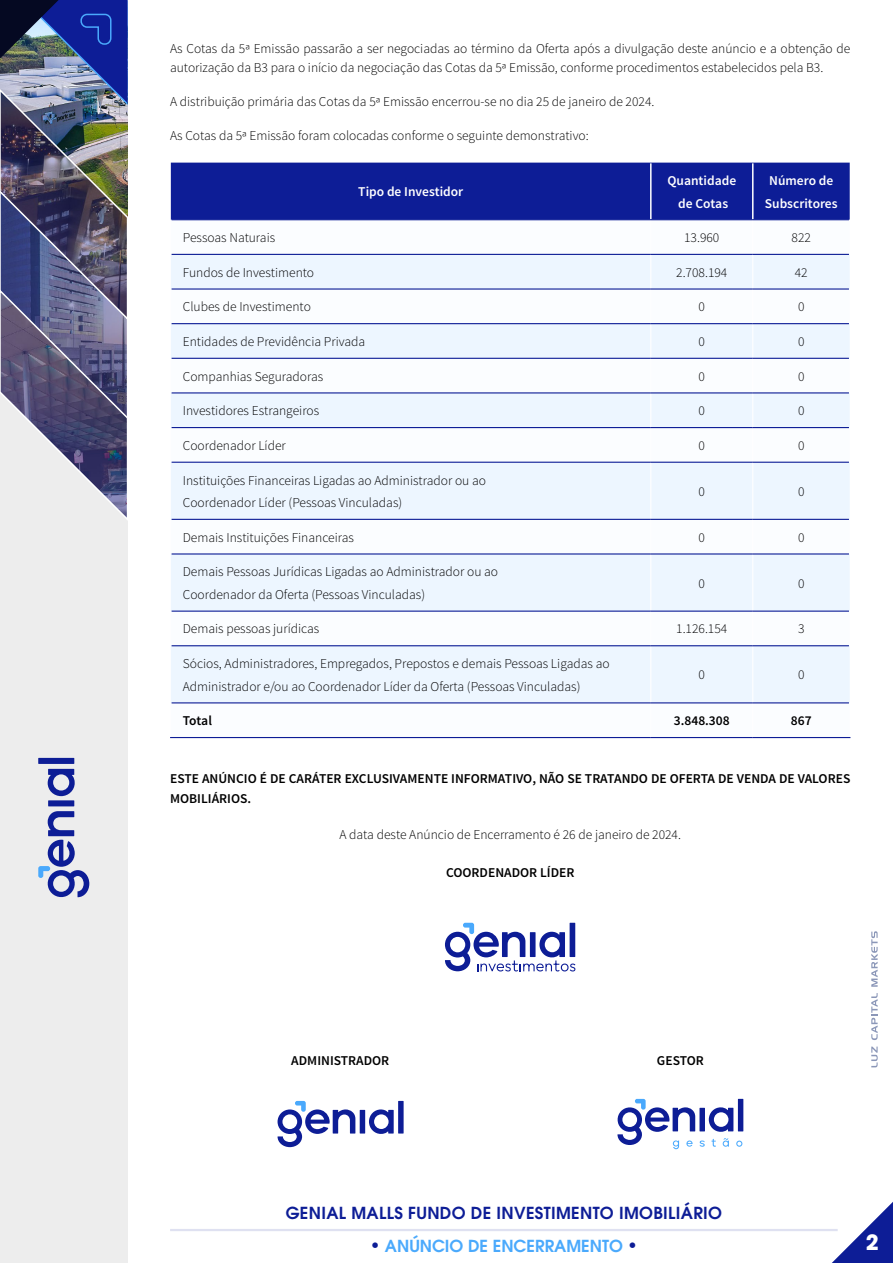
<style>
.page{position:relative;width:893px;height:1263px;background:#fff}
.page>*{position:absolute;margin:0;border:0;box-sizing:border-box;transform-origin:0 0}
.t1{font:700 21px "ITC Avant Garde Pro";color:#fff}
.t2{font:600 16.5px "ITC Avant Garde Pro";letter-spacing:.02em;color:#0d1d96}
.t3{font:600 16.5px "ITC Avant Garde Pro";color:#4aa9fc}
.t4{font:300 13.5px/22.5px "Source Sans Pro";color:#000}
.t5{font:600 13.5px/19.4px "Source Sans Pro";color:#000}
.t6{font:600 13.5px/22.5px "Source Sans Pro";color:#fff;text-align:center}
.s1{font-size:18px;color:#0d1d96}
</style>
<div class="page">
<hr style="left:170px;top:1229px;width:668px;height:2px;background:#cfd2ea">
<svg style="left:832px;top:1202px;width:61px;height:61px"></svg>
<div style="left:0;top:0;width:128px;height:1263px;background:#ededed"></div>
<img style="left:0;top:0;width:128px;height:520px">
<svg style="left:38px;top:758px;width:51px;height:140px"></svg>
<svg style="left:871px;top:1046px;width:7px;height:21px"></svg>
<svg style="left:871px;top:993px;width:7px;height:47px"></svg>
<svg style="left:871px;top:931px;width:7px;height:56px"></svg>
<div style="left:171px;top:163px;width:679px;height:57px;background:#0d1d96"></div>
<svg style="left:171px;top:220px;width:678px;height:484px"></svg>
<svg style="left:171px;top:254px;width:679px;height:449px;fill:#edf6ff"></svg>
<hr style="left:650px;top:163px;width:2px;height:56px;background:#fff">
<hr style="left:752px;top:163px;width:1px;height:56px;background:#fff">
<hr style="left:650px;top:220px;width:1px;height:34px;background:#fff">
<hr style="left:752px;top:220px;width:1px;height:34px;background:#fff">
<hr style="left:650px;top:255px;width:1px;height:33px;background:#fff">
<hr style="left:752px;top:255px;width:1px;height:33px;background:#fff">
<hr style="left:650px;top:290px;width:1px;height:33px;background:#fff">
<hr style="left:752px;top:290px;width:1px;height:33px;background:#fff">
<hr style="left:650px;top:324px;width:1px;height:34px;background:#fff">
<hr style="left:752px;top:324px;width:1px;height:34px;background:#fff">
<hr style="left:650px;top:359px;width:1px;height:33px;background:#fff">
<hr style="left:752px;top:359px;width:1px;height:33px;background:#fff">
<hr style="left:650px;top:393px;width:1px;height:34px;background:#fff">
<hr style="left:752px;top:393px;width:1px;height:34px;background:#fff">
<hr style="left:650px;top:428px;width:1px;height:34px;background:#fff">
<hr style="left:752px;top:428px;width:1px;height:34px;background:#fff">
<hr style="left:650px;top:463px;width:1px;height:56px;background:#fff">
<hr style="left:752px;top:463px;width:1px;height:56px;background:#fff">
<hr style="left:650px;top:520px;width:1px;height:33px;background:#fff">
<hr style="left:752px;top:520px;width:1px;height:33px;background:#fff">
<hr style="left:650px;top:554px;width:1px;height:56px;background:#fff">
<hr style="left:752px;top:554px;width:1px;height:56px;background:#fff">
<hr style="left:650px;top:612px;width:1px;height:33px;background:#fff">
<hr style="left:752px;top:612px;width:1px;height:33px;background:#fff">
<hr style="left:650px;top:646px;width:1px;height:56px;background:#fff">
<hr style="left:752px;top:646px;width:1px;height:56px;background:#fff">
<hr style="left:650px;top:703px;width:1px;height:34px;background:#fff">
<hr style="left:752px;top:703px;width:1px;height:34px;background:#fff">
<hr style="left:172px;top:219px;width:479px;height:1px;background:#0d1d96">
<hr style="left:651px;top:219px;width:102px;height:1px;background:#0d1d96">
<hr style="left:753px;top:219px;width:96px;height:1px;background:#0d1d96">
<hr style="left:172px;top:254px;width:479px;height:1px;background:#0d1d96">
<hr style="left:651px;top:254px;width:102px;height:1px;background:#0d1d96">
<hr style="left:753px;top:254px;width:96px;height:1px;background:#0d1d96">
<hr style="left:172px;top:288px;width:479px;height:2px;background:#0d1d96">
<hr style="left:651px;top:288px;width:102px;height:2px;background:#0d1d96">
<hr style="left:753px;top:288px;width:96px;height:2px;background:#0d1d96">
<hr style="left:172px;top:323px;width:479px;height:1px;background:#0d1d96">
<hr style="left:651px;top:323px;width:102px;height:1px;background:#0d1d96">
<hr style="left:753px;top:323px;width:96px;height:1px;background:#0d1d96">
<hr style="left:172px;top:358px;width:479px;height:1px;background:#0d1d96">
<hr style="left:651px;top:358px;width:102px;height:1px;background:#0d1d96">
<hr style="left:753px;top:358px;width:96px;height:1px;background:#0d1d96">
<hr style="left:172px;top:392px;width:479px;height:1px;background:#0d1d96">
<hr style="left:651px;top:392px;width:102px;height:1px;background:#0d1d96">
<hr style="left:753px;top:392px;width:96px;height:1px;background:#0d1d96">
<hr style="left:172px;top:427px;width:479px;height:1px;background:#0d1d96">
<hr style="left:651px;top:427px;width:102px;height:1px;background:#0d1d96">
<hr style="left:753px;top:427px;width:96px;height:1px;background:#0d1d96">
<hr style="left:172px;top:462px;width:479px;height:1px;background:#0d1d96">
<hr style="left:651px;top:462px;width:102px;height:1px;background:#0d1d96">
<hr style="left:753px;top:462px;width:96px;height:1px;background:#0d1d96">
<hr style="left:172px;top:519px;width:479px;height:1px;background:#0d1d96">
<hr style="left:651px;top:519px;width:102px;height:1px;background:#0d1d96">
<hr style="left:753px;top:519px;width:96px;height:1px;background:#0d1d96">
<hr style="left:172px;top:553px;width:479px;height:1px;background:#0d1d96">
<hr style="left:651px;top:553px;width:102px;height:1px;background:#0d1d96">
<hr style="left:753px;top:553px;width:96px;height:1px;background:#0d1d96">
<hr style="left:172px;top:610px;width:479px;height:2px;background:#0d1d96">
<hr style="left:651px;top:610px;width:102px;height:2px;background:#0d1d96">
<hr style="left:753px;top:610px;width:96px;height:2px;background:#0d1d96">
<hr style="left:172px;top:645px;width:479px;height:1px;background:#0d1d96">
<hr style="left:651px;top:645px;width:102px;height:1px;background:#0d1d96">
<hr style="left:753px;top:645px;width:96px;height:1px;background:#0d1d96">
<hr style="left:172px;top:702px;width:479px;height:1px;background:#0d1d96">
<hr style="left:651px;top:702px;width:102px;height:1px;background:#0d1d96">
<hr style="left:753px;top:702px;width:96px;height:1px;background:#0d1d96">
<hr style="left:170px;top:737px;width:481px;height:1px;background:#0d1d96">
<hr style="left:651px;top:737px;width:102px;height:1px;background:#0d1d96">
<hr style="left:753px;top:737px;width:97px;height:1px;background:#0d1d96">
<svg style="left:445px;top:923px;width:130px;height:48px"></svg>
<svg style="left:278px;top:1101px;width:126px;height:46px"></svg>
<svg style="left:617px;top:1099px;width:126px;height:50px"></svg>
<p class="t4" style="left:170px;top:39px;width:682px;line-height:19.4px">As Cotas da 5ª Emissão passarão a ser negociadas ao término da Oferta após a divulgação deste anúncio e a obtenção de autorização da B3 para o início da negociação das Cotas da 5ª Emissão, conforme procedimentos estabelecidos pela B3.</p>
<p class="t4" style="left:170px;top:91px;width:486px">A distribuição primária das Cotas da 5ª Emissão encerrou-se no dia 25 de janeiro de 2024.</p>
<p class="t4" style="left:170px;top:125px;width:420px">As Cotas da 5ª Emissão foram colocadas conforme o seguinte demonstrativo:</p>
<p class="t6" style="left:358px;top:181px;width:107px">Tipo de Investidor</p>
<p class="t6" style="left:667px;top:170px;width:70px">Quantidade de Cotas</p>
<p class="t6" style="left:765px;top:170px;width:74px">Número de<br>Subscritores</p>
<p class="t4" style="left:183px;top:226px;width:94px">Pessoas Naturais</p>
<p class="t4" style="left:684px;top:226px;width:37px">13.960</p>
<p class="t4" style="left:791px;top:226px;width:21px">822</p>
<p class="t4" style="left:183px;top:261px;width:133px">Fundos de Investimento</p>
<p class="t4" style="left:676px;top:261px;width:53px">2.708.194</p>
<p class="t4" style="left:795px;top:261px;width:14px">42</p>
<p class="t4" style="left:183px;top:296px;width:130px">Clubes de Investimento</p>
<p class="t4" style="left:698px;top:296px;width:8px">0</p>
<p class="t4" style="left:798px;top:296px;width:8px">0</p>
<p class="t4" style="left:183px;top:330px;width:184px">Entidades de Previdência Privada</p>
<p class="t4" style="left:698px;top:330px;width:8px">0</p>
<p class="t4" style="left:798px;top:330px;width:8px">0</p>
<p class="t4" style="left:183px;top:365px;width:142px">Companhias Seguradoras</p>
<p class="t4" style="left:698px;top:365px;width:8px">0</p>
<p class="t4" style="left:798px;top:365px;width:8px">0</p>
<p class="t4" style="left:183px;top:400px;width:138px">Investidores Estrangeiros</p>
<p class="t4" style="left:698px;top:400px;width:8px">0</p>
<p class="t4" style="left:798px;top:400px;width:8px">0</p>
<p class="t4" style="left:183px;top:434px;width:105px">Coordenador Líder</p>
<p class="t4" style="left:698px;top:434px;width:8px">0</p>
<p class="t4" style="left:798px;top:434px;width:8px">0</p>
<p class="t4" style="left:183px;top:469px;width:305px">Instituições Financeiras Ligadas ao Administrador ou ao<br>Coordenador Líder (Pessoas Vinculadas)</p>
<p class="t4" style="left:698px;top:480px;width:8px">0</p>
<p class="t4" style="left:798px;top:480px;width:8px">0</p>
<p class="t4" style="left:183px;top:526px;width:173px">Demais Instituições Financeiras</p>
<p class="t4" style="left:698px;top:526px;width:8px">0</p>
<p class="t4" style="left:798px;top:526px;width:8px">0</p>
<p class="t4" style="left:183px;top:561px;width:317px">Demais Pessoas Jurídicas Ligadas ao Administrador ou ao<br>Coordenador da Oferta (Pessoas Vinculadas)</p>
<p class="t4" style="left:698px;top:572px;width:8px">0</p>
<p class="t4" style="left:798px;top:572px;width:8px">0</p>
<p class="t4" style="left:183px;top:618px;width:138px">Demais pessoas jurídicas</p>
<p class="t4" style="left:676px;top:618px;width:53px">1.126.154</p>
<p class="t4" style="left:798px;top:618px;width:8px">3</p>
<p class="t4" style="left:183px;top:652px;width:428px">Sócios, Administradores, Empregados, Prepostos e demais Pessoas Ligadas ao<br>Administrador e/ou ao Coordenador Líder da Oferta (Pessoas Vinculadas)</p>
<p class="t4" style="left:698px;top:664px;width:8px">0</p>
<p class="t4" style="left:798px;top:664px;width:8px">0</p>
<p class="t5" style="left:183px;top:711px;width:31px">Total</p>
<p class="t5" style="left:674px;top:711px;width:57px">3.848.308</p>
<p class="t5" style="left:791px;top:711px;width:22px">867</p>
<p class="t5" style="left:170px;top:769px;width:682px">ESTE ANÚNCIO É DE CARÁTER EXCLUSIVAMENTE INFORMATIVO, NÃO SE TRATANDO DE OFERTA DE VENDA DE VALORES<br>MOBILIÁRIOS.</p>
<p class="t4" style="left:339px;top:823px;width:343px">A data deste Anúncio de Encerramento é 26 de janeiro de 2024.</p>
<p class="t5" style="left:446px;top:863px;width:130px">COORDENADOR LÍDER</p>
<p class="t5" style="left:291px;top:1051px;width:100px">ADMINISTRADOR</p>
<p class="t5" style="left:657px;top:1051px;width:49px">GESTOR</p>
<p class="t2" style="left:286px;top:1202px;width:438px">GENIAL MALLS FUNDO DE INVESTIMENTO IMOBILIÁRIO</p>
<p class="t3" style="left:370px;top:1235px;width:269px"><span class="s1">•</span> ANÚNCIO DE ENCERRAMENTO <span class="s1">•</span></p>
<h1 class="t1" style="left:866px;top:1228px;width:14px">2</h1>
</div>
